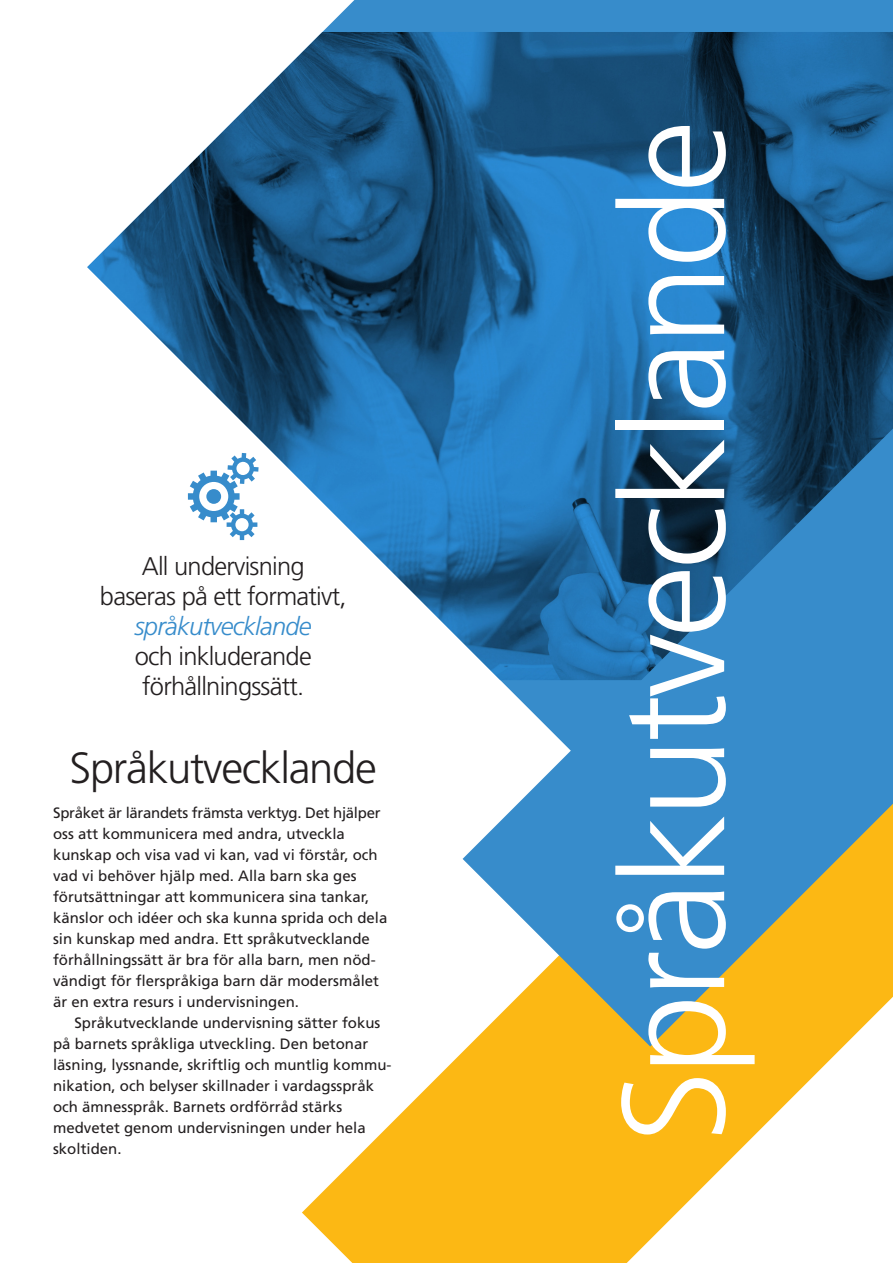
<style>
.page{position:relative;width:893px;height:1263px;background:#fff}
.page>*{position:absolute;margin:0;border:0;box-sizing:border-box;transform-origin:0 0}
.t1{font:300 145.05px "Frutiger LT Std";letter-spacing:-.03em;color:#fff}
.t2{font:300 43.65px "Frutiger LT Std";letter-spacing:-.03em;color:#231f20}
.t3{font:300 25.5px/30px "Frutiger LT Std";letter-spacing:-.03em;color:#231f20;text-align:center}
.t4{font:15px/21px "Frutiger LT Std";color:#231f20}
.s1{font-style:italic;color:#378ccb}
</style>
<div class="page">
<svg style="left:302px;top:858px;width:542px;height:405px;fill:#fcb814"></svg>
<div style="left:322px;top:0;width:571px;height:32px;background:#378ccb"></div>
<img style="left:87px;top:32px;width:806px;height:611px">
<svg style="left:463px;top:428px;width:430px;height:618px;background:#5a8da3"></svg>
<svg style="left:188px;top:453px;width:71px;height:87px"></svg>
<p class="t3" style="left:100px;top:551px;width:248px">All undervisning<br>baseras på ett formativt, <span class="s1">språkutvecklande<br></span>och inkluderande förhållningssätt.</p>
<p class="t2" style="left:70px;top:743px;width:309px">Språkutvecklande</p>
<p class="t4" style="left:53px;top:802px;width:336px">Språket är lärandets främsta verktyg. Det hjälper oss att kommunicera med andra, utveckla kunskap och visa vad vi kan, vad vi förstår, och vad vi behöver hjälp med. Alla barn ska ges förutsättningar att kommunicera sina tankar, känslor och idéer och ska kunna sprida och dela sin kunskap med andra. Ett språkutvecklande förhållningssätt är bra för alla barn, men nöd&shy;vändigt för flerspråkiga barn där modersmålet är en extra resurs i undervisningen.</p>
<p class="t4" style="left:53px;top:1012px;width:340px;text-indent:21px">Språkutvecklande undervisning sätter fokus på barnets språkliga utveckling. Den betonar läsning, lyssnande, skriftlig och muntlig kommu&shy;nikation, och belyser skillnader i vardagsspråk och ämnesspråk. Barnets ordförråd stärks medvetet genom undervisningen under hela skoltiden.</p>
<p class="t1" style="left:592px;top:1143px;width:1024px;rotate:-90deg">Språkutvecklande</p>
</div>
